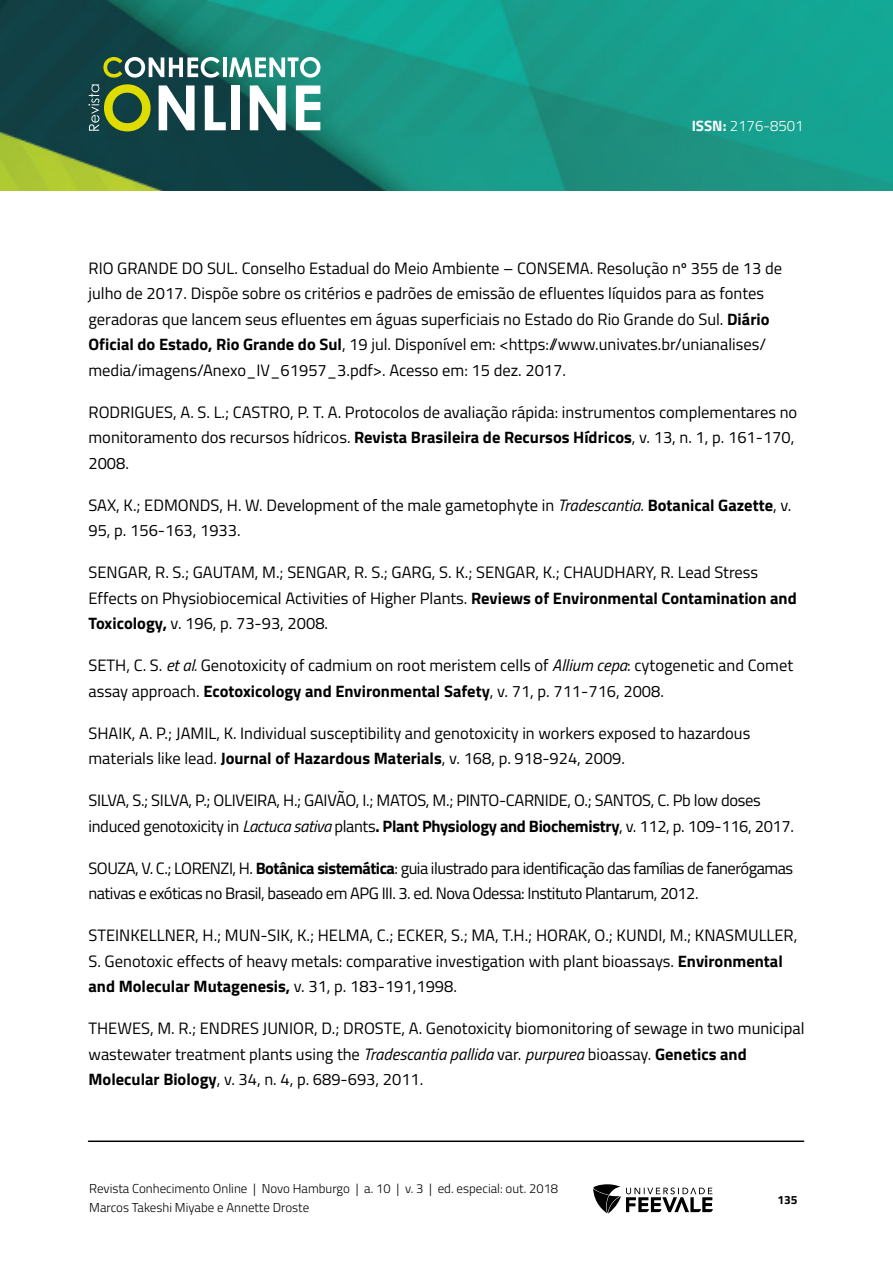
<style>
.page{position:relative;width:893px;height:1263px;background:#fff}
.page>*{position:absolute;margin:0;border:0;box-sizing:border-box;transform-origin:0 0}
.t1{font:16.5px/25.5px "Titillium Web";color:#000}
.t2{font:16.5px/25.5px "Titillium Web";letter-spacing:-.02em;color:#000}
.t3{font:16.5px/25.5px "Titillium Web";letter-spacing:-.03em;color:#000}
.t4{font:300 15px "Titillium Web";color:#fff}
.t5{font:300 12.9px/19.5px "Titillium Web";color:#000}
.t6{font:700 12px "Titillium Web";color:#000}
.s1{font-weight:700}
.s2{font-style:italic}
</style>
<div class="page">
<img style="left:0;top:0;width:893px;height:190px">
<svg style="left:593px;top:1184px;width:120px;height:29px"></svg>
<svg style="left:103px;top:57px;width:117px;height:21px"></svg>
<hr style="left:223px;top:57px;width:3px;height:20px;background:#fff">
<svg style="left:229px;top:57px;width:91px;height:21px"></svg>
<svg style="left:88px;top:84px;width:63px;height:47px;background:#607d34"></svg>
<svg style="left:159px;top:85px;width:36px;height:45px"></svg>
<svg style="left:205px;top:85px;width:21px;height:45px"></svg>
<div style="left:232px;top:85px;width:8px;height:45px;background:#fff"></div>
<svg style="left:250px;top:85px;width:36px;height:45px"></svg>
<svg style="left:296px;top:85px;width:24px;height:45px"></svg>
<hr style="left:88px;top:1140px;width:716px;height:2px;background:#000">
<p class="t4" style="left:692px;top:115px;width:114px"><span class="s1">ISSN:</span> 2176-8501</p>
<p class="t1" style="left:88px;top:254px;width:695px">RIO GRANDE DO SUL. Conselho Estadual do Meio Ambiente – CONSEMA. Resolução nº 355 de 13 de julho de 2017. Dispõe sobre os critérios e padrões de emissão de efluentes líquidos para as fontes geradoras que lancem seus efluentes em águas superficiais no Estado do Rio Grande do Sul. <span class="s1">Diário Oficial do Estado, Rio Grande do Sul</span>, 19 jul. Disponível em: &lt;https://www.univates.br/unianalises/ media/imagens/Anexo_IV_61957_3.pdf&gt;. Acesso em: 15 dez. 2017.</p>
<p class="t1" style="left:88px;top:398px;width:710px">RODRIGUES, A. S. L.; CASTRO, P. T. A. Protocolos de avaliação rápida: instrumentos complementares no monitoramento dos recursos hídricos. <span class="s1">Revista Brasileira de Recursos Hídricos</span>, v. 13, n. 1, p. 161-170,<br>2008.</p>
<p class="t1" style="left:88px;top:491px;width:704px">SAX, K.; EDMONDS, H. W. Development of the male gametophyte in <span class="s2">Tradescantia</span>. <span class="s1">Botanical Gazette</span>, v.<br>95, p. 156-163, 1933.</p>
<p class="t1" style="left:88px;top:559px;width:710px">SENGAR, R. S.; GAUTAM, M.; SENGAR, R. S.; GARG, S. K.; SENGAR, K.; CHAUDHARY, R. Lead Stress<br>Effects on Physiobiocemical Activities of Higher Plants. <span class="s1">Reviews of Environmental Contamination and<br>Toxicology,</span> v. 196, p. 73-93, 2008.</p>
<p class="t1" style="left:88px;top:652px;width:706px">SETH, C. S. <span class="s2">et al.</span> Genotoxicity of cadmium on root meristem cells of <span class="s2">Allium cepa</span>: cytogenetic and Comet assay approach. <span class="s1">Ecotoxicology and Environmental Safety</span>, v. 71, p. 711-716, 2008.</p>
<p class="t1" style="left:88px;top:719px;width:663px">SHAIK, A. P.; JAMIL, K. Individual susceptibility and genotoxicity in workers exposed to hazardous materials like lead. <span class="s1">Journal of Hazardous Materials</span>, v. 168, p. 918-924, 2009.</p>
<p class="t2" style="left:88px;top:787px;width:707px">SILVA, S.; SILVA, P.; OLIVEIRA, H.; GAIVÃO, I.; MATOS, M.; PINTO-CARNIDE, O.; SANTOS, C. Pb low doses induced genotoxicity in <span class="s2">Lactuca sativa</span> plants<span class="s1">. Plant Physiology and Biochemistry</span>, v. 112, p. 109-116, 2017.</p>
<p class="t3" style="left:88px;top:854px;width:706px">SOUZA, V. C.; LORENZI, H. <span class="s1">Botânica sistemática</span>: guia ilustrado para identificação das famílias de fanerógamas nativas e exóticas no Brasil, baseado em APG III. 3. ed. Nova Odessa: Instituto Plantarum, 2012.</p>
<p class="t1" style="left:88px;top:922px;width:710px">STEINKELLNER, H.; MUN-SIK, K.; HELMA, C.; ECKER, S.; MA, T.H.; HORAK, O.; KUNDI, M.; KNASMULLER,<br>S. Genotoxic effects of heavy metals: comparative investigation with plant bioassays. <span class="s1">Environmental and Molecular Mutagenesis,</span> v. 31, p. 183-191,1998.</p>
<p class="t1" style="left:88px;top:1015px;width:717px">THEWES, M. R.; ENDRES JUNIOR, D.; DROSTE, A. Genotoxicity biomonitoring of sewage in two municipal wastewater treatment plants using the <span class="s2">Tradescantia pallida</span> var. <span class="s2">purpurea</span> bioassay. <span class="s1">Genetics and<br>Molecular Biology</span>, v. 34, n. 4, p. 689-693, 2011.</p>
<p class="t5" style="left:89px;top:1178px;width:470px">Revista Conhecimento Online | Novo Hamburgo | a. 10 | v. 3 | ed. especial: out. 2018<br>Marcos Takeshi Miyabe e Annette Droste</p>
<p class="t6" style="left:777px;top:1190px;width:22px">135</p>
</div>
